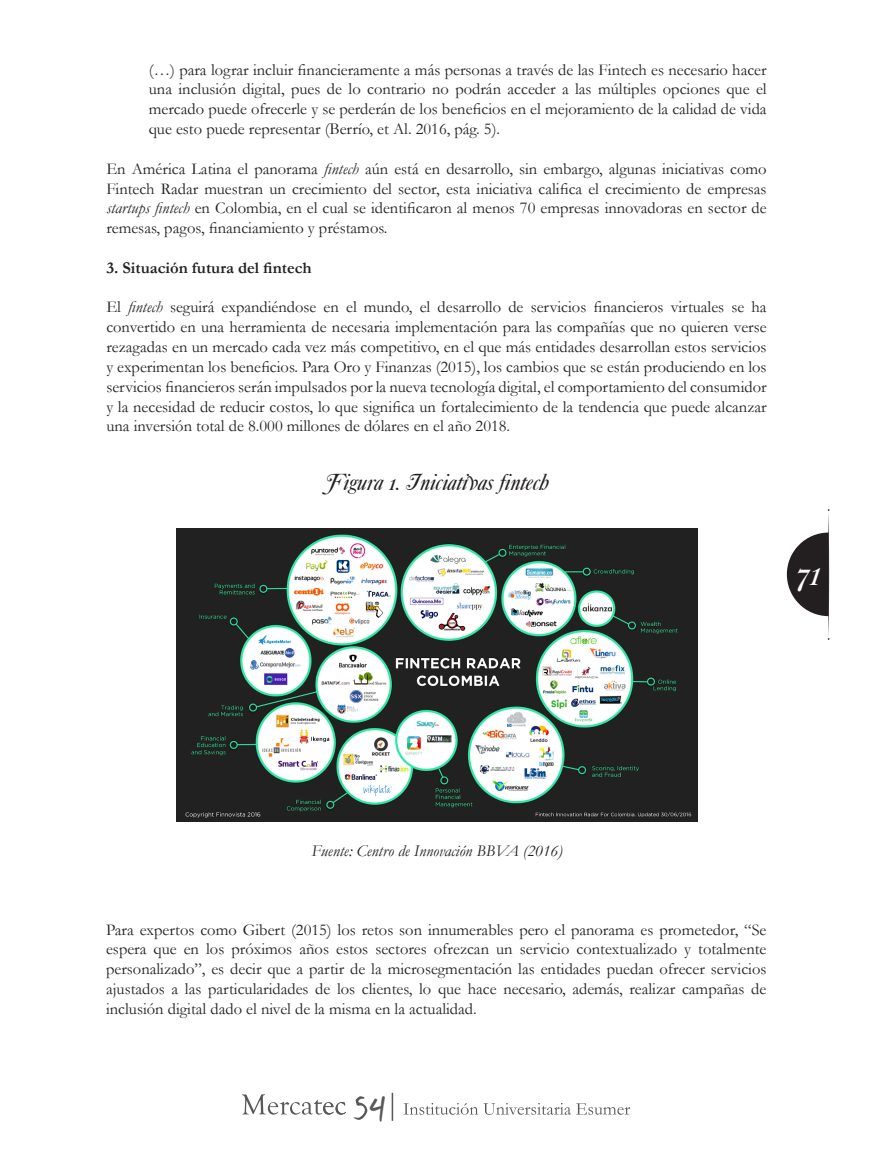
<style>
.page{position:relative;width:872px;height:1149px;background:#fff}
.page>*{position:absolute;margin:0;border:0;box-sizing:border-box;transform-origin:0 0}
.t1{font:italic 37.5px "Caslon No 540 Swa D";color:#fff}
.t2{font:25.5px "Jose Fernandez";color:#57585a}
.Subtítulos_Cursiva{font:italic 24px "Caslon No 540 Swa D";color:#231f20}
.CT_Mercatec{font:16.5px/19.8px "Garamond";color:#231f20;text-align:justify}
.CT_Italic_Mercatec{font:italic 16.5px "Garamond";color:#231f20}
.CT_Mercatec-2{font:700 16.5px "Garamond";color:#231f20}
.s1{font-style:italic}
</style>
<div class="page">
<svg style="left:787px;top:509px;width:42px;height:130px"></svg>
<svg style="left:242px;top:1094px;width:104px;height:20px"></svg>
<svg style="left:403px;top:1103px;width:227px;height:11px"></svg>
<svg style="left:392px;top:1092px;width:1px;height:28px"></svg>
<svg style="left:353px;top:1096px;width:14px;height:23px"></svg>
<img style="left:176px;top:528px;width:521px;height:293px">
<p class="CT_Mercatec" style="left:149px;top:59px;width:619px">(…) para lograr incluir financieramente a más personas a través de las Fintech es necesario hacer una inclusión digital, pues de lo contrario no podrán acceder a las múltiples opciones que el mercado puede ofrecerle y se perderán de los beneficios en el mejoramiento de la calidad de vida que esto puede representar (Berrío, et Al. 2016, pág. 5).</p>
<p class="CT_Mercatec" style="left:106px;top:158px;width:662px">En América Latina el panorama <span class="s1">fintech</span> aún está en desarrollo, sin embargo, algunas iniciativas como Fintech Radar muestran un crecimiento del sector, esta iniciativa califica el crecimiento de empresas <span class="s1">startups fintech</span> en Colombia, en el cual se identificaron al menos 70 empresas innovadoras en sector de remesas, pagos, financiamiento y préstamos.</p>
<p class="CT_Mercatec-2" style="left:106px;top:256px;width:207px">3. Situación futura del fintech</p>
<p class="CT_Mercatec" style="left:106px;top:297px;width:662px">El <span class="s1">fintech</span> seguirá expandiéndose en el mundo, el desarrollo de servicios financieros virtuales se ha convertido en una herramienta de necesaria implementación para las compañías que no quieren verse rezagadas en un mercado cada vez más competitivo, en el que más entidades desarrollan estos servicios y experimentan los beneficios. Para Oro y Finanzas (2015), los cambios que se están produciendo en los servicios financieros serán impulsados por la nueva tecnología digital, el comportamiento del consumidor y la necesidad de reducir costos, lo que significa un fortalecimiento de la tendencia que puede alcanzar una inversión total de 8.000 millones de dólares en el año 2018.</p>
<p class="Subtítulos_Cursiva" style="left:325px;top:469px;width:225px">Figura 1. Iniciativas fintech</p>
<h1 class="t1" style="left:797px;top:552px;width:25px">71</h1>
<p class="CT_Italic_Mercatec" style="left:311px;top:838px;width:253px">Fuente: Centro de Innovación BBVA (2016)</p>
<p class="CT_Mercatec" style="left:106px;top:918px;width:662px">Para expertos como Gibert (2015) los retos son innumerables pero el panorama es prometedor, “Se espera que en los próximos años estos sectores ofrezcan un servicio contextualizado y totalmente personalizado”, es decir que a partir de la microsegmentación las entidades puedan ofrecer servicios ajustados a las particularidades de los clientes, lo que hace necesario, además, realizar campañas de inclusión digital dado el nivel de la misma en la actualidad.</p>
<h2 class="t2" style="left:370px;top:1094px;width:16px">4</h2>
</div>
